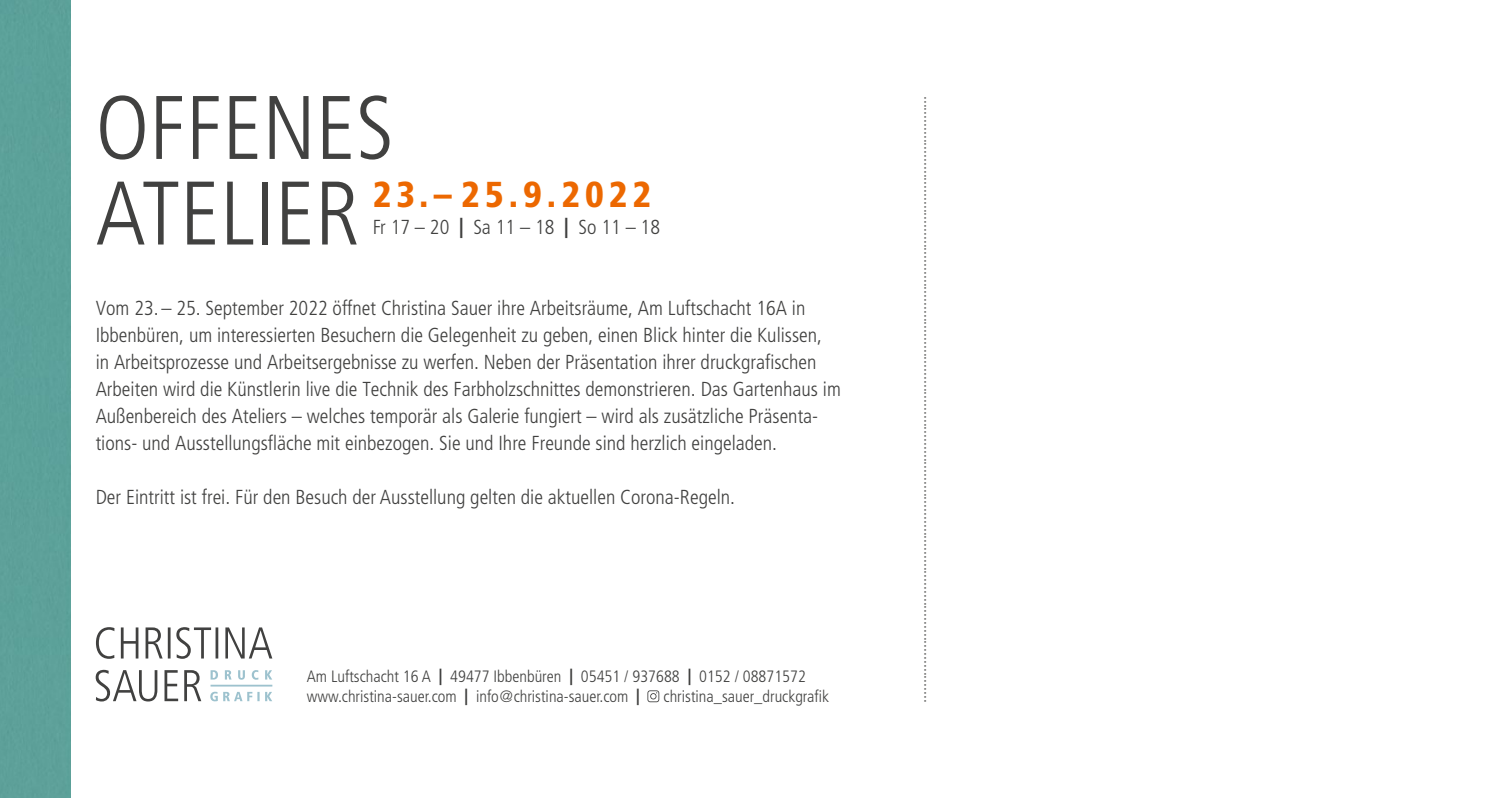
<style>
.page{position:relative;width:1499px;height:798px;background:#fff}
.page>*{position:absolute;margin:0;border:0;box-sizing:border-box;transform-origin:0 0}
.t1{font:300 condensed 90px/85.5px "Frutiger";color:#414140}
.t2{font:900 condensed 36px "Frutiger";letter-spacing:.14em;color:#ec6801}
.t3{font:300 condensed 20.25px/27px "Frutiger";color:#414140}
.t4{font:300 condensed 16.43px/20.2px "Frutiger";color:#414140}
.t5{font:300 condensed 16.2px "Frutiger";color:#414140}
.s1{font-weight:900}
</style>
<div class="page">
<div style="left:0;top:0;width:70px;height:797px;background:#5ca199"></div>
<svg style="left:96px;top:669px;width:105px;height:32px"></svg>
<svg style="left:96px;top:627px;width:176px;height:31px"></svg>
<svg style="left:210px;top:691px;width:62px;height:10px"></svg>
<svg style="left:211px;top:670px;width:61px;height:9px"></svg>
<hr style="left:211px;top:684px;width:61px;height:2px;background:#9dc2ce">
<svg style="left:647px;top:690px;width:12px;height:12px"></svg>
<h1 class="t1" style="left:96px;top:86px;width:300px">OFFENES<br>ATELIER</h1>
<h2 class="t2" style="left:373px;top:173px;width:280px">23.– 25.9.2022</h2>
<p class="t3" style="left:373px;top:214px;width:289px">Fr 17 – 20 <span class="s1">|</span> Sa 11 – 18 <span class="s1">|</span> So 11 – 18</p>
<p class="t3" style="left:96px;top:295px;width:747px">Vom 23. – 25. September 2022 öffnet Christina Sauer ihre Arbeitsräume, Am Luftschacht 16A in Ibbenbüren, um interessierten Besuchern die Gelegenheit zu geben, einen Blick hinter die Kulissen,<br>in Arbeitsprozesse und Arbeitsergebnisse zu werfen. Neben der Präsentation ihrer druckgrafischen Arbeiten wird die Künstlerin live die Technik des Farbholzschnittes demonstrieren. Das Gartenhaus im Außenbereich des Ateliers – welches temporär als Galerie fungiert – wird als zusätzliche Präsenta&shy;tions- und Ausstellungsfläche mit einbezogen. Sie und Ihre Freunde sind herzlich eingeladen.</p>
<p class="t3" style="left:96px;top:484px;width:641px">Der Eintritt ist frei. Für den Besuch der Ausstellung gelten die aktuellen Corona-Regeln.</p>
<p class="t4" style="left:307px;top:666px;width:501px">Am Luftschacht 16 A <span class="s1">|</span> 49477 Ibbenbüren <span class="s1">|</span> 05451 / 937688 <span class="s1">|</span> 0152 / 08871572 www.christina-sauer.com <span class="s1">|</span> info@christina-sauer.com <span class="s1">|</span></p>
<p class="t4" style="left:664px;top:686px;width:167px">christina_sauer_druckgrafik</p>
<p class="t5" style="left:939px;top:96px;width:608px;rotate:90deg">............................................................................................................................................................</p>
</div>
